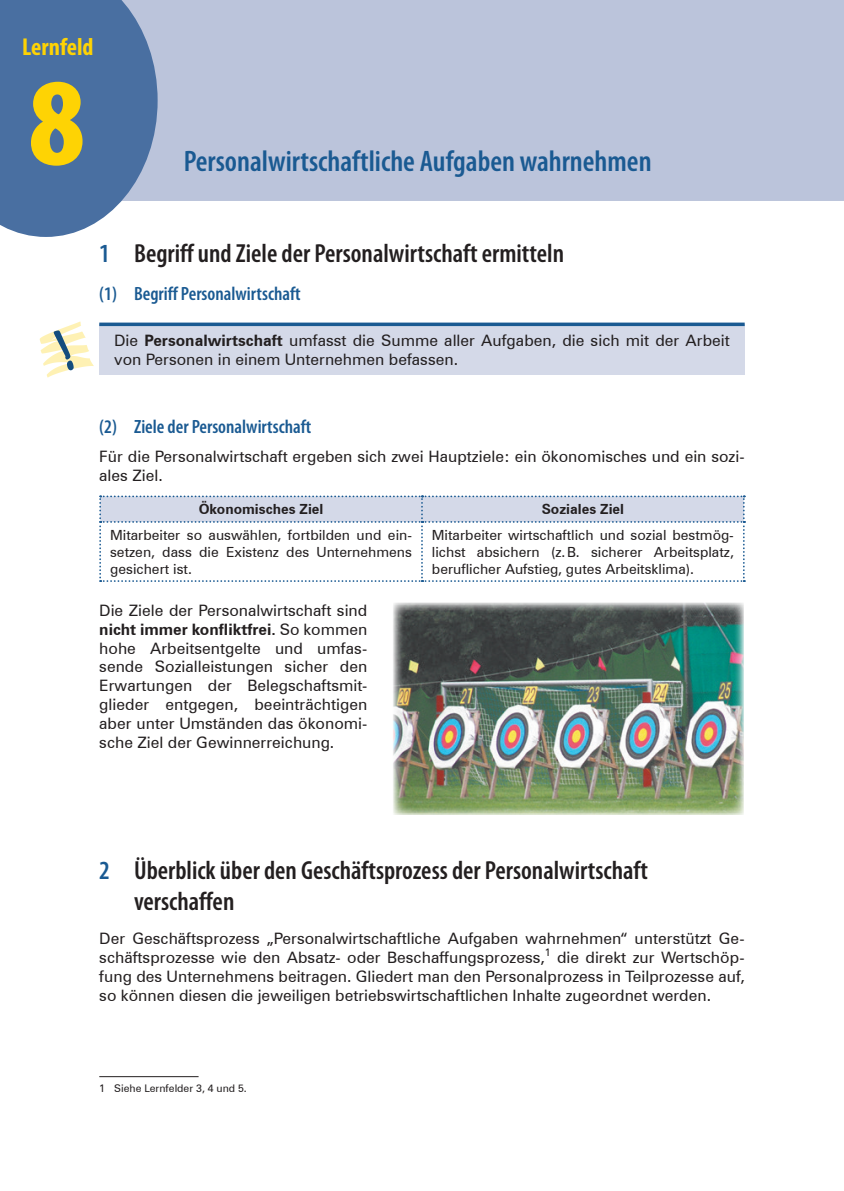
<style>
.page{position:relative;width:844px;height:1191px;background:#fff}
.page>*{position:absolute;margin:0;border:0;box-sizing:border-box;transform-origin:0 0}
.t1{font:900 condensed 126px "Myriad Pro";color:#fed304}
.Lernfeld{font:600 condensed 29.75px "Myriad Pro";color:#1a5a92}
.t2{font:600 condensed 26.25px/31.5px "Myriad Pro";color:#231f20}
.Lernfeld-Text{font:700 condensed 24.5px "Myriad Pro";color:#fed304}
.t3{font:600 condensed 19.25px "Myriad Pro";color:#1a5a92}
.Fließtext{font:15.75px/18.9px "Zurich BT";color:#231f20;text-align:justify}
.Merke_Text{font:15.75px/18.9px "Zurich BT";color:#231f20}
.t4{font:15.75px "Zurich BT";color:#fed304}
.Tabelle{font:14px/16.8px "Zurich BT";color:#231f20;text-align:justify}
.Tabelle-2{font:700 14px "Zurich BT";color:#231f20}
.Fußnote{font:10.5px "Zurich BT";color:#231f20}
.s1{color:#1a5a92}
.s2{font-weight:700}
</style>
<div class="page">
<div style="left:0;top:0;width:843px;height:201px;background:#bbc4db"></div>
<div style="left:99px;top:324px;width:645px;height:51px;background:#d4d9e8"></div>
<svg style="left:99px;top:322px;width:645px;height:4px;background:#3b71a1"></svg>
<svg style="left:99px;top:495px;width:645px;height:87px"></svg>
<hr style="left:99px;top:1076px;width:99px;height:1px;background:#231f20">
<svg style="left:40px;top:321px;width:54px;height:57px"></svg>
<img style="left:393px;top:603px;width:350px;height:211px">
<svg style="left:0;top:0;width:158px;height:237px;background:#5b7daa"></svg>
<p class="Lernfeld-Text" style="left:22px;top:33px;width:73px">Lernfeld</p>
<p class="t1" style="left:29px;top:52px;width:57px">8</p>
<p class="t4" style="left:63px;top:100px;width:19px">70</p>
<p class="Lernfeld" style="left:184px;top:145px;width:469px">Personalwirtschaftliche Aufgaben wahrnehmen</p>
<p class="t2" style="left:99px;top:238px;width:466px"><span class="s1">1</span> Begriff und Ziele der Personalwirtschaft ermitteln</p>
<p class="t3" style="left:99px;top:283px;width:203px">(1) Begriff Personalwirtschaft</p>
<p class="Merke_Text" style="left:114px;top:331px;width:617px">Die <span class="s2">Personalwirtschaft</span> umfasst die Summe aller Aufgaben, die sich mit der Arbeit von Personen in einem Unternehmen befassen.</p>
<p class="t3" style="left:99px;top:416px;width:213px">(2) Ziele der Personalwirtschaft</p>
<p class="Fließtext" style="left:99px;top:446px;width:646px">Für die Personalwirtschaft ergeben sich zwei Hauptziele: ein ökonomisches und ein sozi&shy;ales Ziel.</p>
<p class="Tabelle-2" style="left:199px;top:501px;width:126px">Ökonomisches Ziel</p>
<p class="Tabelle-2" style="left:541px;top:501px;width:84px">Soziales Ziel</p>
<p class="Tabelle" style="left:110px;top:526px;width:303px">Mitarbeiter so auswählen, fortbilden und ein&shy;setzen, dass die Existenz des Unternehmens gesichert ist.</p>
<p class="Tabelle" style="left:432px;top:526px;width:303px">Mitarbeiter wirtschaftlich und sozial bestmög&shy;lichst absichern (z.B. sicherer Arbeitsplatz, beruflicher Aufstieg, gutes Arbeitsklima).</p>
<p class="Fließtext" style="left:99px;top:600px;width:269px">Die Ziele der Personalwirtschaft sind <span class="s2">nicht immer konfliktfrei.</span> So kommen hohe Arbeitsentgelte und umfas&shy;sende Sozialleistungen sicher den Erwartungen der Belegschaftsmit&shy;glieder entgegen, beeinträchtigen aber unter Umständen das ökonomi&shy;sche Ziel der Gewinnerreichung.</p>
<p class="t2" style="left:134px;top:855px;width:515px;text-indent:-35px"><span class="s1">2</span> Überblick über den Geschäftsprozess der Personalwirtschaft verschaffen</p>
<p class="Fließtext" style="left:99px;top:929px;width:646px">Der Geschäftsprozess „Personalwirtschaftliche Aufgaben wahrnehmen“ unterstützt Ge&shy;schäftsprozesse wie den Absatz- oder Beschaffungsprozess,<sup>1</sup> die direkt zur Wertschöp&shy;fung des Unternehmens beitragen. Gliedert man den Personalprozess in Teilprozesse auf, so können diesen die jeweiligen betriebswirtschaftlichen Inhalte zugeordnet werden.</p>
<p class="Fußnote" style="left:99px;top:1081px;width:149px">1 Siehe Lernfelder 3, 4 und 5.</p>
</div>
